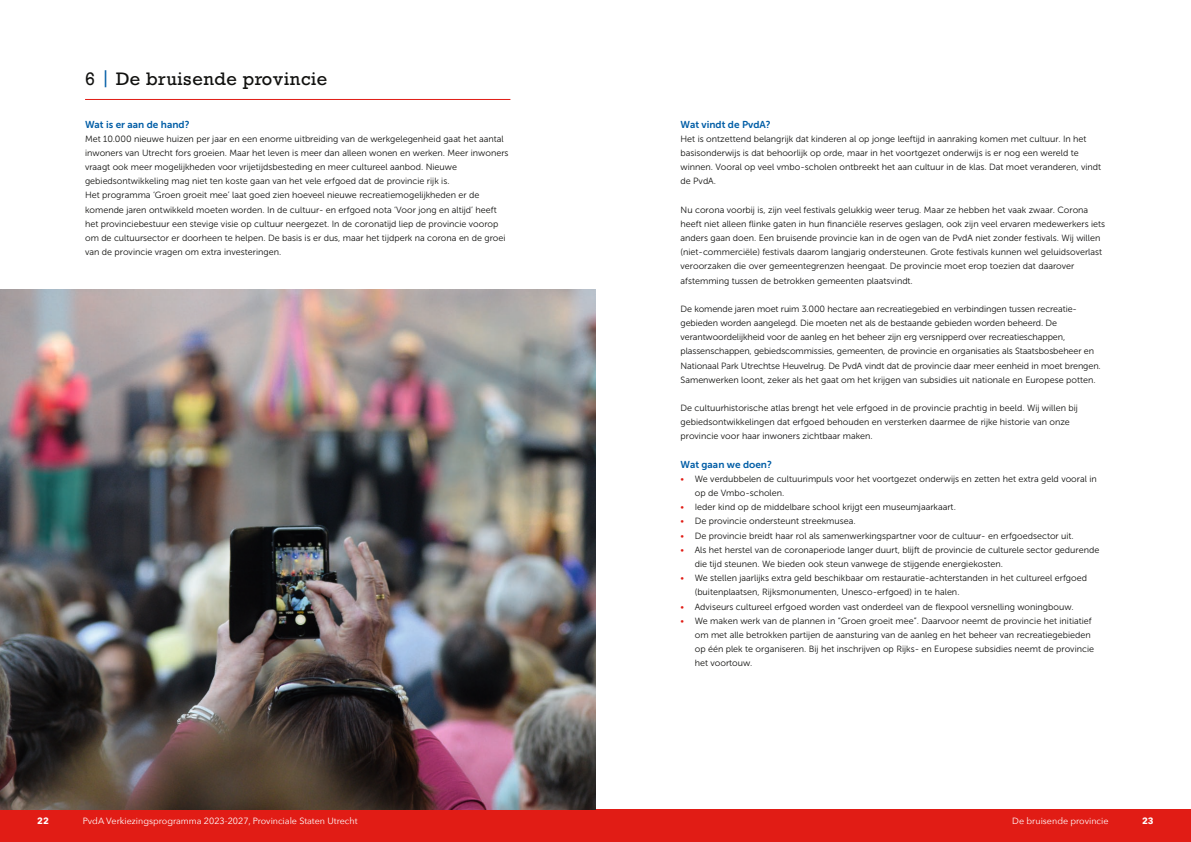
<style>
.page{position:relative;width:1191px;height:842px;background:#fff}
.page>*{position:absolute;margin:0;border:0;box-sizing:border-box;transform-origin:0 0}
.heading{font:17px "Rockwell";letter-spacing:.03em;color:#11110f}
.tussenkopjes{font:10px "Museo Sans 700";color:#005da6}
.bodytekst{font:9px/14.2px "Museo Sans 300";color:#11110f}
.subheading{font:9px "Avenir Next";color:#fff}
.t1{font:700 9px "Avenir Next";color:#fff}
.s1{color:#005da6}
.s2{color:#e11c15}
</style>
<div class="page">
<div style="left:0;top:809px;width:595px;height:33px;background:#e11c15"></div>
<div style="left:595px;top:809px;width:596px;height:33px;background:#e11c15"></div>
<hr style="left:85px;top:99px;width:425px;height:1px;background:#e11c15">
<img style="left:0;top:289px;width:595px;height:521px">
<p class="heading" style="left:85px;top:68px;width:244px">6 <span class="s1">|</span> De bruisende provincie</p>
<p class="tussenkopjes" style="left:85px;top:119px;width:106px">Wat is er aan de hand?</p>
<p class="bodytekst" style="left:85px;top:132px;width:425px">Met 10.000 nieuwe huizen per jaar en een enorme uitbreiding van de werkgelegenheid gaat het aantal inwoners van Utrecht fors groeien. Maar het leven is meer dan alleen wonen en werken. Meer inwoners vraagt ook meer mogelijkheden voor vrijetijdsbesteding en meer cultureel aanbod. Nieuwe gebiedsontwikkeling mag niet ten koste gaan van het vele erfgoed dat de provincie rijk is.</p>
<p class="bodytekst" style="left:85px;top:188px;width:422px">Het programma ‘Groen groeit mee’ laat goed zien hoeveel nieuwe recreatiemogelijkheden er de komende jaren ontwikkeld moeten worden. In de cultuur- en erfgoed nota ‘Voor jong en altijd’ heeft het provinciebestuur een stevige visie op cultuur neergezet. In de coronatijd liep de provincie voorop om de cultuursector er doorheen te helpen. De basis is er dus, maar het tijdperk na corona en de groei van de provincie vragen om extra investeringen.</p>
<p class="tussenkopjes" style="left:680px;top:119px;width:92px">Wat vindt de PvdA?</p>
<p class="bodytekst" style="left:680px;top:132px;width:422px">Het is ontzettend belangrijk dat kinderen al op jonge leeftijd in aanraking komen met cultuur. In het basisonderwijs is dat behoorlijk op orde, maar in het voortgezet onderwijs is er nog een wereld te winnen. Vooral op veel vmbo-scholen ontbreekt het aan cultuur in de klas. Dat moet veranderen, vindt de PvdA.</p>
<p class="bodytekst" style="left:680px;top:202px;width:426px">Nu corona voorbij is, zijn veel festivals gelukkig weer terug. Maar ze hebben het vaak zwaar. Corona heeft niet alleen flinke gaten in hun financiële reserves geslagen, ook zijn veel ervaren medewerkers iets anders gaan doen. Een bruisende provincie kan in de ogen van de PvdA niet zonder festivals. Wij willen (niet-commerciële) festivals daarom langjarig ondersteunen. Grote festivals kunnen wel geluidsoverlast veroorzaken die over gemeentegrenzen heengaat. De provincie moet erop toezien dat daarover afstemming tussen de betrokken gemeenten plaatsvindt.</p>
<p class="bodytekst" style="left:680px;top:302px;width:422px">De komende jaren moet ruim 3.000 hectare aan recreatiegebied en verbindingen tussen recreatie&shy;gebieden worden aangelegd. Die moeten net als de bestaande gebieden worden beheerd. De verantwoordelijkheid voor de aanleg en het beheer zijn erg versnipperd over recreatieschappen, plassenschappen, gebiedscommissies, gemeenten, de provincie en organisaties als Staatsbosbeheer en Nationaal Park Utrechtse Heuvelrug. De PvdA vindt dat de provincie daar meer eenheid in moet brengen.<br>Samenwerken loont, zeker als het gaat om het krijgen van subsidies uit nationale en Europese potten.</p>
<p class="bodytekst" style="left:680px;top:401px;width:399px">De cultuurhistorische atlas brengt het vele erfgoed in de provincie prachtig in beeld. Wij willen bij gebiedsontwikkelingen dat erfgoed behouden en versterken daarmee de rijke historie van onze provincie voor haar inwoners zichtbaar maken.</p>
<p class="tussenkopjes" style="left:680px;top:459px;width:93px">Wat gaan we doen?</p>
<p class="bodytekst" style="left:694px;top:472px;width:403px;text-indent:-14px"><span class="s2">•</span> We verdubbelen de cultuurimpuls voor het voortgezet onderwijs en zetten het extra geld vooral in op de Vmbo-scholen.</p>
<p class="bodytekst" style="left:680px;top:500px;width:277px"><span class="s2">•</span> Ieder kind op de middelbare school krijgt een museumjaarkaart.</p>
<p class="bodytekst" style="left:680px;top:514px;width:176px"><span class="s2">•</span> De provincie ondersteunt streekmusea.</p>
<p class="bodytekst" style="left:680px;top:528px;width:395px"><span class="s2">•</span> De provincie breidt haar rol als samenwerkingspartner voor de cultuur- en erfgoedsector uit.</p>
<p class="bodytekst" style="left:694px;top:543px;width:406px;text-indent:-14px"><span class="s2">•</span> Als het herstel van de coronaperiode langer duurt, blijft de provincie de culturele sector gedurende die tijd steunen. We bieden ook steun vanwege de stijgende energiekosten.</p>
<p class="bodytekst" style="left:694px;top:571px;width:394px;text-indent:-14px"><span class="s2">•</span> We stellen jaarlijks extra geld beschikbaar om restauratie-achterstanden in het cultureel erfgoed (buitenplaatsen, Rijksmonumenten, Unesco-erfgoed) in te halen.</p>
<p class="bodytekst" style="left:680px;top:599px;width:395px"><span class="s2">•</span> Adviseurs cultureel erfgoed worden vast onderdeel van de flexpool versnelling woningbouw.</p>
<p class="bodytekst" style="left:694px;top:613px;width:401px;text-indent:-14px"><span class="s2">•</span> We maken werk van de plannen in “Groen groeit mee”. Daarvoor neemt de provincie het initiatief om met alle betrokken partijen de aansturing van de aanleg en het beheer van recreatiegebieden op één plek te organiseren. Bij het inschrijven op Rijks- en Europese subsidies neemt de provincie het voortouw.</p>
<p class="t1" style="left:37px;top:813px;width:13px">22</p>
<p class="subheading" style="left:83px;top:813px;width:276px">PvdA Verkiezingsprogramma 2023-2027, Provinciale Staten Utrecht</p>
<p class="subheading" style="left:1012px;top:813px;width:98px">De bruisende provincie</p>
<p class="t1" style="left:1142px;top:813px;width:13px">23</p>
</div>
